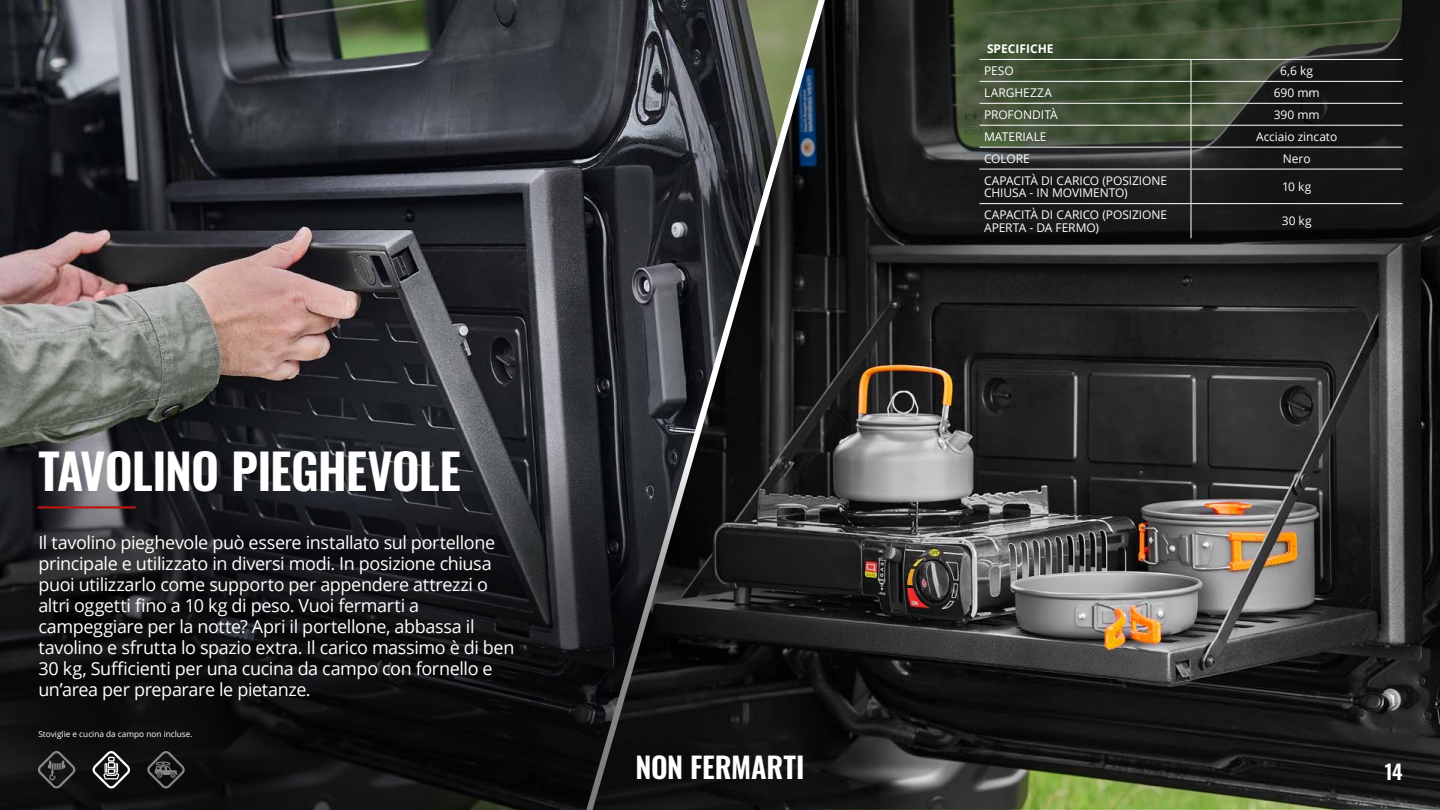
<style>
.page{position:relative;width:1440px;height:810px;background:#fff}
.page>*{position:absolute;margin:0;border:0;box-sizing:border-box;transform-origin:0 0}
.HDL_INT{font:600 48.75px "Oswald";letter-spacing:-.02em;color:#fff}
.t1{font:600 28.88px "Oswald";letter-spacing:-.005em;color:#fff}
.t2{font:600 20.25px "Oswald";color:#fff}
.Bodycopy{font:18px/20.9px "Open Sans";letter-spacing:-.02em;color:#fff}
.Table_of_Contents{font:12px/12.6px "Open Sans";letter-spacing:-.005em;color:#fff}
.Table_BC_center{font:12px "Open Sans";letter-spacing:-.005em;color:#fff}
.Table_HL{font:700 12px "Open Sans";color:#fff}
.Captions{font:8.25px "Open Sans";color:#fff}
</style>
<div class="page">
<img style="left:0;top:0;width:570px;height:438px">
<img style="left:842px;top:319px;width:598px;height:491px">
<img style="left:842px;top:0;width:598px;height:319px">
<svg style="left:570px;top:0;width:272px;height:438px;background:#353739"></svg>
<img style="left:0;top:438px;width:1398px;height:372px">
<hr style="left:980px;top:59px;width:211px;height:1px;background:#fff">
<hr style="left:1191px;top:59px;width:211px;height:1px;background:#fff">
<hr style="left:980px;top:81px;width:211px;height:1px;background:#fff">
<hr style="left:1191px;top:81px;width:211px;height:1px;background:#fff">
<hr style="left:980px;top:103px;width:211px;height:1px;background:#fff">
<hr style="left:1191px;top:103px;width:211px;height:1px;background:#fff">
<hr style="left:980px;top:125px;width:211px;height:1px;background:#fff">
<hr style="left:1191px;top:125px;width:211px;height:1px;background:#fff">
<hr style="left:980px;top:147px;width:211px;height:1px;background:#fff">
<hr style="left:1191px;top:147px;width:211px;height:1px;background:#fff">
<svg style="left:1191px;top:60px;width:1px;height:109px"></svg>
<hr style="left:980px;top:169px;width:211px;height:1px;background:#fff">
<hr style="left:1191px;top:169px;width:211px;height:1px;background:#fff">
<hr style="left:1191px;top:169px;width:1px;height:34px;background:#fff">
<hr style="left:980px;top:203px;width:211px;height:1px;background:#fff">
<hr style="left:1191px;top:203px;width:211px;height:1px;background:#fff">
<hr style="left:1191px;top:204px;width:1px;height:34px;background:#fff">
<svg style="left:38px;top:751px;width:38px;height:37px"></svg>
<svg style="left:93px;top:750px;width:37px;height:38px"></svg>
<svg style="left:147px;top:750px;width:38px;height:38px"></svg>
<hr style="left:38px;top:506px;width:98px;height:3px;background:#b61615">
<p class="HDL_INT" style="left:38px;top:446px;width:424px">TAVOLINO PIEGHEVOLE</p>
<p class="Bodycopy" style="left:38px;top:532px;width:478px">Il tavolino pieghevole può essere installato sul portellone principale e utilizzato in diversi modi. In posizione chiusa puoi utilizzarlo come supporto per appendere attrezzi o altri oggetti fino a 10 kg di peso. Vuoi fermarti a campeggiare per la notte? Apri il portellone, abbassa il tavolino e sfrutta lo spazio extra. Il carico massimo è di ben 30 kg, Sufficienti per una cucina da campo con fornello e un’area per preparare le pietanze.</p>
<p class="Captions" style="left:38px;top:728px;width:156px">Stoviglie e cucina da campo non incluse.</p>
<p class="Table_HL" style="left:987px;top:40px;width:68px">SPECIFICHE</p>
<p class="Table_of_Contents" style="left:984px;top:64px;width:31px">PESO</p>
<p class="Table_BC_center" style="left:1280px;top:62px;width:34px">6,6 kg</p>
<p class="Table_of_Contents" style="left:984px;top:86px;width:70px">LARGHEZZA</p>
<p class="Table_BC_center" style="left:1274px;top:84px;width:47px">690 mm</p>
<p class="Table_of_Contents" style="left:984px;top:108px;width:75px">PROFONDITÀ</p>
<p class="Table_BC_center" style="left:1274px;top:106px;width:48px">390 mm</p>
<p class="Table_of_Contents" style="left:984px;top:130px;width:64px">MATERIALE</p>
<p class="Table_BC_center" style="left:1256px;top:128px;width:83px">Acciaio zincato</p>
<p class="Table_of_Contents" style="left:984px;top:152px;width:47px">COLORE</p>
<p class="Table_BC_center" style="left:1283px;top:150px;width:29px">Nero</p>
<p class="Table_of_Contents" style="left:984px;top:174px;width:185px">CAPACITÀ DI CARICO (POSIZIONE<br>CHIUSA - IN MOVIMENTO)</p>
<p class="Table_BC_center" style="left:1282px;top:178px;width:31px">10 kg</p>
<p class="Table_of_Contents" style="left:984px;top:208px;width:185px">CAPACITÀ DI CARICO (POSIZIONE<br>APERTA - DA FERMO)</p>
<p class="Table_BC_center" style="left:1282px;top:213px;width:32px">30 kg</p>
<h2 class="t1" style="left:636px;top:752px;width:170px">NON FERMARTI</h2>
<p class="t2" style="left:1385px;top:761px;width:19px">14</p>
</div>
